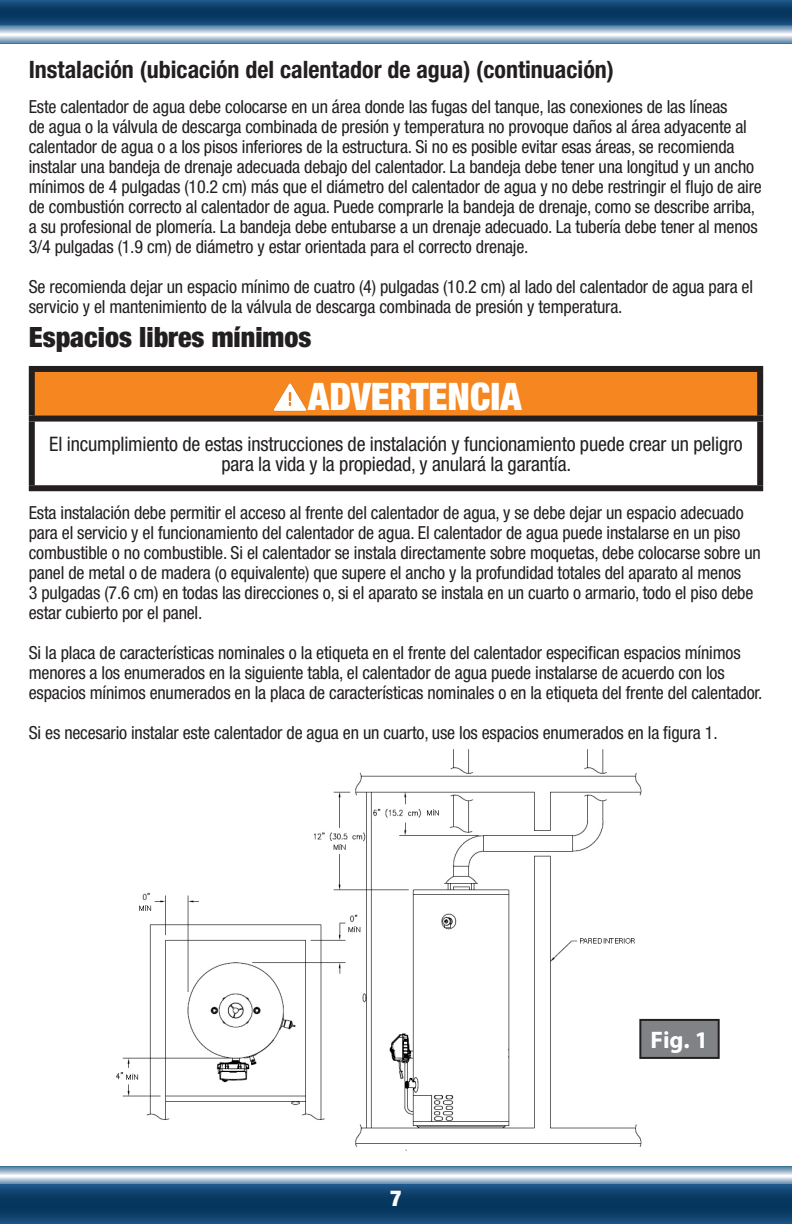
<style>
.page{position:relative;width:792px;height:1224px;background:#fff}
.page>*{position:absolute;margin:0;border:0;box-sizing:border-box;transform-origin:0 0}
.t1{font:900 condensed 38px "Helvetica Neue LT Std";color:#fff}
.t2{font:900 condensed 28px "Helvetica Neue LT Std";color:#231f20}
.t3{font:700 condensed 24px "Helvetica Neue LT Std";color:#231f20}
.t4{font:700 24px "Myriad Pro";color:#fff}
.t5{font:900 condensed 22px "Helvetica Neue LT Std";color:#fff}
.t6{font:condensed 20px/20px "Helvetica Neue LT Std";letter-spacing:-.01em;color:#231f20;text-align:center}
.t7{font:condensed 18px/20px "Helvetica Neue LT Std";letter-spacing:-.01em;color:#231f20}
</style>
<div class="page">
<svg style="left:0;top:35px;width:792px;height:8px;background:#a8bed1"></svg>
<svg style="left:0;top:25px;width:792px;height:9px;background:#99b4c9"></svg>
<svg style="left:0;top:0;width:792px;height:25px;background:#0e416c"></svg>
<svg style="left:0;top:1166px;width:792px;height:9px;background:#92aec4"></svg>
<svg style="left:0;top:1177px;width:792px;height:8px;background:#96b0c8"></svg>
<svg style="left:0;top:1185px;width:792px;height:39px;background:#0d416c"></svg>
<div style="left:32px;top:369px;width:728px;height:50px;background:#f6861f"></div>
<div style="left:29px;top:422px;width:6px;height:63px;background:#231f20"></div>
<div style="left:757px;top:422px;width:6px;height:63px;background:#231f20"></div>
<div style="left:29px;top:485px;width:734px;height:6px;background:#231f20"></div>
<div style="left:29px;top:366px;width:734px;height:6px;background:#231f20"></div>
<div style="left:29px;top:372px;width:6px;height:44px;background:#231f20"></div>
<div style="left:757px;top:372px;width:6px;height:44px;background:#231f20"></div>
<div style="left:29px;top:416px;width:734px;height:6px;background:#231f20"></div>
<img style="left:270px;top:383px;width:40px;height:33px">
<img style="left:116px;top:749px;width:537px;height:402px">
<div style="left:640px;top:1020px;width:79px;height:38px;background:#808285"></div>
<div style="left:639px;top:1019px;width:81px;height:40px;border:2px solid #231f20"></div>
<h3 class="t3" style="left:29px;top:55px;width:587px">Instalación (ubicación del calentador de agua) (continuación)</h3>
<p class="t7" style="left:29px;top:96px;width:735px">Este calentador de agua debe colocarse en un área donde las fugas del tanque, las conexiones de las líneas<br>de agua o la válvula de descarga combinada de presión y temperatura no provoque daños al área adyacente al calentador de agua o a los pisos inferiores de la estructura. Si no es posible evitar esas áreas, se recomienda instalar una bandeja de drenaje adecuada debajo del calentador. La bandeja debe tener una longitud y un ancho mínimos de 4 pulgadas (10.2 cm) más que el diámetro del calentador de agua y no debe restringir el flujo de aire de combustión correcto al calentador de agua. Puede comprarle la bandeja de drenaje, como se describe arriba, a su profesional de plomería. La bandeja debe entubarse a un drenaje adecuado. La tubería debe tener al menos 3/4 pulgadas (1.9 cm) de diámetro y estar orientada para el correcto drenaje.</p>
<p class="t7" style="left:29px;top:276px;width:726px">Se recomienda dejar un espacio mínimo de cuatro (4) pulgadas (10.2 cm) al lado del calentador de agua para el servicio y el mantenimiento de la válvula de descarga combinada de presión y temperatura.</p>
<h2 class="t2" style="left:29px;top:319px;width:284px">Espacios libres mínimos</h2>
<h1 class="t1" style="left:308px;top:373px;width:215px">ADVERTENCIA</h1>
<p class="t6" style="left:49px;top:433px;width:695px">El incumplimiento de estas instrucciones de instalación y funcionamiento puede crear un peligro para la vida y la propiedad, y anulará la garantía.</p>
<p class="t7" style="left:29px;top:503px;width:734px">Esta instalación debe permitir el acceso al frente del calentador de agua, y se debe dejar un espacio adecuado para el servicio y el funcionamiento del calentador de agua. El calentador de agua puede instalarse en un piso combustible o no combustible. Si el calentador se instala directamente sobre moquetas, debe colocarse sobre un panel de metal o de madera (o equivalente) que supere el ancho y la profundidad totales del aparato al menos<br>3 pulgadas (7.6 cm) en todas las direcciones o, si el aparato se instala en un cuarto o armario, todo el piso debe estar cubierto por el panel.</p>
<p class="t7" style="left:29px;top:643px;width:735px">Si la placa de características nominales o la etiqueta en el frente del calentador especifican espacios mínimos menores a los enumerados en la siguiente tabla, el calentador de agua puede instalarse de acuerdo con los espacios mínimos enumerados en la placa de características nominales o en la etiqueta del frente del calentador.</p>
<p class="t7" style="left:29px;top:723px;width:690px">Si es necesario instalar este calentador de agua en un cuarto, use los espacios enumerados en la figura 1.</p>
<p class="t5" style="left:390px;top:1184px;width:13px">7</p>
<h3 class="t4" style="left:650px;top:1024px;width:59px">Fig. 1</h3>
</div>
